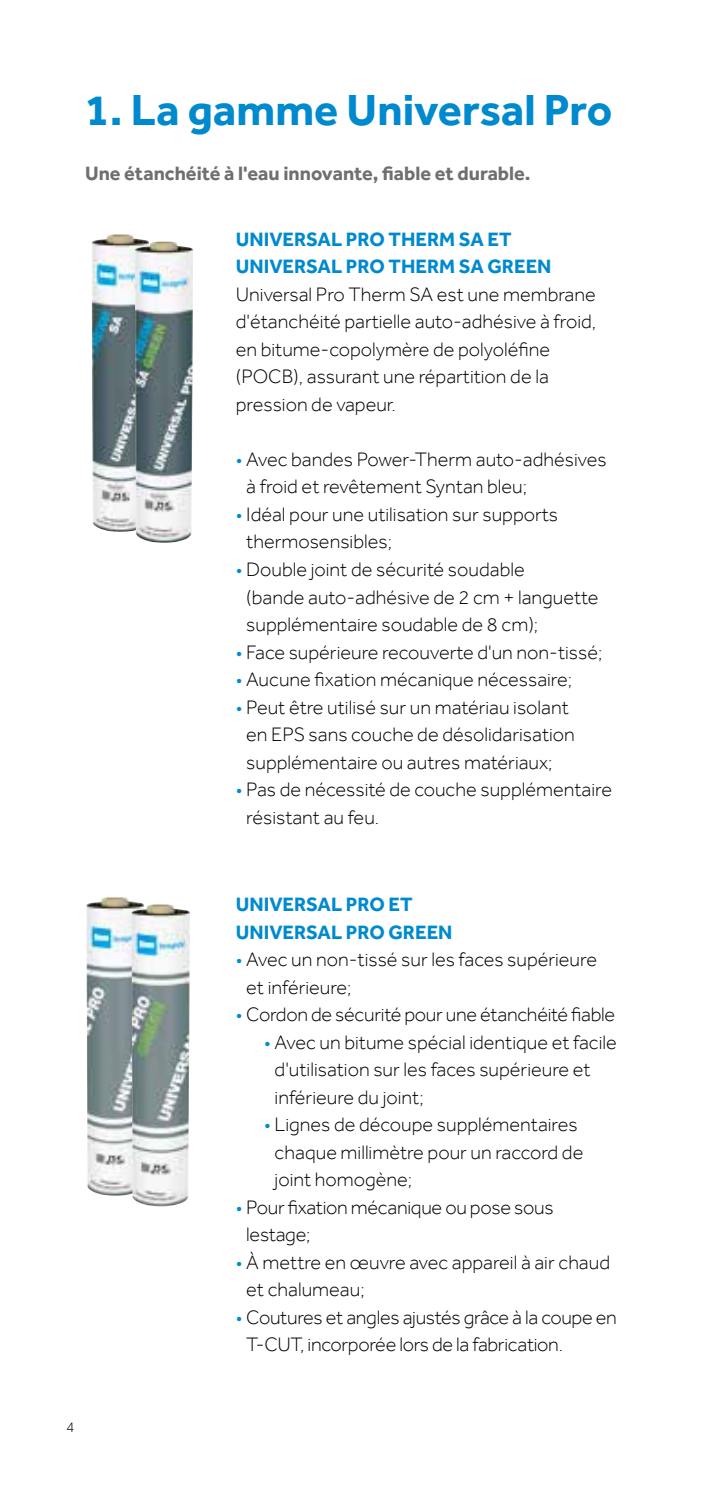
<style>
.page{position:relative;width:702px;height:1489px;background:#fff}
.page>*{position:absolute;margin:0;border:0;box-sizing:border-box;transform-origin:0 0}
.t1{font:700 45px "Effra";color:#008ace}
.t2{font:300 20px/27.5px "Effra";color:#000}
.t3{font:700 20px/27.5px "Effra";color:#008ace}
.t4{font:700 20px "Effra";color:#706f6f}
.t5{font:300 15px "Effra";color:#000}
.s1{color:#008ace}
</style>
<div class="page">
<img style="left:92px;top:234px;width:56px;height:298px">
<img style="left:135px;top:241px;width:58px;height:302px">
<img style="left:87px;top:897px;width:56px;height:298px">
<img style="left:132px;top:904px;width:58px;height:302px">
<h1 class="t1" style="left:85px;top:83px;width:528px">1. La gamme Universal Pro</h1>
<p class="t4" style="left:85px;top:161px;width:447px">Une étanchéité à l'eau innovante, fiable et durable.</p>
<p class="t3" style="left:236px;top:225px;width:317px">UNIVERSAL PRO THERM SA ET<br>UNIVERSAL PRO THERM SA GREEN</p>
<p class="t2" style="left:236px;top:280px;width:362px">Universal Pro Therm SA est une membrane d'étanchéité partielle auto-adhésive à froid, en bitume-copolymère de polyoléfine (POCB), assurant une répartition de la pression de vapeur.</p>
<p class="t2" style="left:246px;top:445px;width:362px;text-indent:-10px"><span class="s1">•</span> Avec bandes Power-Therm auto-adhésives à froid et revêtement Syntan bleu;</p>
<p class="t2" style="left:246px;top:500px;width:313px;text-indent:-10px"><span class="s1">•</span> Idéal pour une utilisation sur supports thermosensibles;</p>
<p class="t2" style="left:246px;top:555px;width:354px;text-indent:-10px"><span class="s1">•</span> Double joint de sécurité soudable<br>(bande auto-adhésive de 2 cm + languette supplémentaire soudable de 8 cm);</p>
<p class="t2" style="left:236px;top:638px;width:368px"><span class="s1">•</span> Face supérieure recouverte d'un non-tissé;</p>
<p class="t2" style="left:236px;top:665px;width:338px"><span class="s1">•</span> Aucune fixation mécanique nécessaire;</p>
<p class="t2" style="left:236px;top:693px;width:340px;text-align:center"><span class="s1">•</span> Peut être utilisé sur un matériau isolant en EPS sans couche de désolidarisation supplémentaire ou autres matériaux;</p>
<p class="t2" style="left:246px;top:775px;width:367px;text-indent:-10px"><span class="s1">•</span> Pas de nécessité de couche supplémentaire résistant au feu.</p>
<p class="t5" style="left:66px;top:1418px;width:10px">4</p>
<p class="t3" style="left:236px;top:890px;width:218px">UNIVERSAL PRO ET<br>UNIVERSAL PRO GREEN</p>
<p class="t2" style="left:246px;top:945px;width:352px;text-indent:-10px"><span class="s1">•</span> Avec un non-tissé sur les faces supérieure et inférieure;</p>
<p class="t2" style="left:236px;top:1000px;width:381px"><span class="s1">•</span> Cordon de sécurité pour une étanchéité fiable</p>
<p class="t2" style="left:274px;top:1028px;width:343px;text-indent:-10px"><span class="s1">•</span> Avec un bitume spécial identique et facile d'utilisation sur les faces supérieure et inférieure du joint;</p>
<p class="t2" style="left:274px;top:1110px;width:310px;text-indent:-10px"><span class="s1">•</span> Lignes de découpe supplémentaires chaque millimètre pour un raccord de joint homogène;</p>
<p class="t2" style="left:246px;top:1193px;width:309px;text-indent:-10px"><span class="s1">•</span> Pour fixation mécanique ou pose sous lestage;</p>
<p class="t2" style="left:246px;top:1248px;width:365px;text-indent:-10px"><span class="s1">•</span> À mettre en œuvre avec appareil à air chaud et chalumeau;</p>
<p class="t2" style="left:246px;top:1303px;width:372px;text-indent:-10px"><span class="s1">•</span> Coutures et angles ajustés grâce à la coupe en<br>T-CUT, incorporée lors de la fabrication.</p>
</div>
